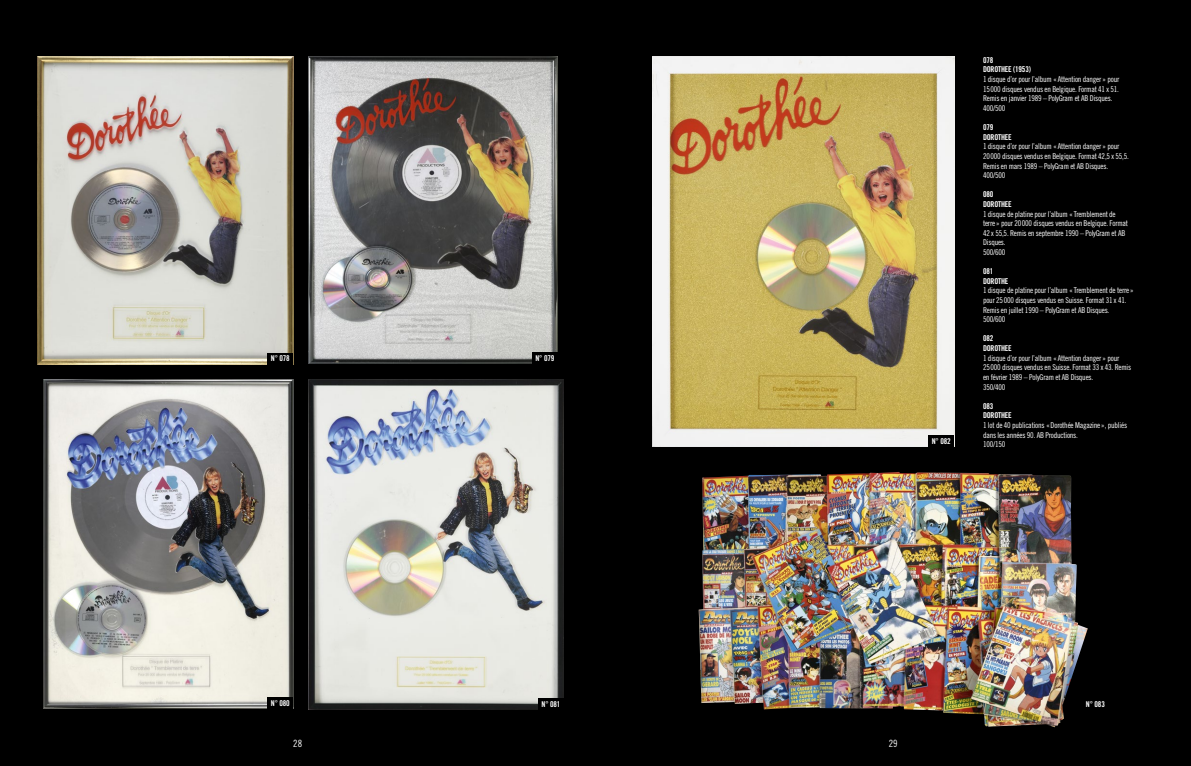
<style>
.page{position:relative;width:1191px;height:766px;background:#fff}
.page>*{position:absolute;margin:0;border:0;box-sizing:border-box;transform-origin:0 0}
.t1{font:10px "Trade Gothic Cond Eighteen";color:#fff}
.t2{font:8px/9.6px "Trade Gothic Cond Eighteen";letter-spacing:-.025em;color:#fff}
.t3{font:8px/9.6px "Trade Gothic Bold Cond Twenty";letter-spacing:-.025em;color:#fff}
</style>
<div class="page">
<div style="left:0;top:0;width:1191px;height:765px;background:#000"></div>
<img style="left:38px;top:57px;width:255px;height:307px">
<img style="left:308px;top:57px;width:249px;height:306px">
<img style="left:44px;top:379px;width:249px;height:329px">
<img style="left:308px;top:379px;width:256px;height:330px">
<img style="left:653px;top:57px;width:301px;height:389px">
<img style="left:698px;top:472px;width:389px;height:255px">
<div style="left:268px;top:353px;width:25px;height:11px;background:#000"></div>
<div style="left:532px;top:352px;width:25px;height:11px;background:#000"></div>
<div style="left:268px;top:697px;width:25px;height:11px;background:#000"></div>
<div style="left:538px;top:697px;width:26px;height:12px;background:#000"></div>
<div style="left:928px;top:435px;width:26px;height:11px;background:#000"></div>
<div style="left:1082px;top:697px;width:26px;height:12px;background:#000"></div>
<p class="t3" style="left:271px;top:353px;width:21px">N° 078</p>
<p class="t3" style="left:535px;top:353px;width:21px">N° 079</p>
<p class="t3" style="left:931px;top:436px;width:21px">N° 082</p>
<p class="t3" style="left:983px;top:55px;width:49px">078<br>DOROTHEE (1953)</p>
<p class="t2" style="left:983px;top:74px;width:138px">1 disque d’or pour l’album «Attention danger» pour 15000 disques vendus en Belgique. Format 41 x 51.<br>Remis en janvier 1989 – PolyGram et AB Disques.<br>400/500</p>
<p class="t3" style="left:983px;top:122px;width:30px">079<br>DOROTHEE</p>
<p class="t2" style="left:983px;top:141px;width:147px">1 disque d’or pour l’album «Attention danger» pour 20000 disques vendus en Belgique. Format 42,5 x 55,5.<br>Remis en mars 1989 – PolyGram et AB Disques.<br>400/500</p>
<p class="t3" style="left:983px;top:189px;width:30px">080<br>DOROTHEE</p>
<p class="t2" style="left:983px;top:209px;width:147px">1 disque de platine pour l’album «Tremblement de terre» pour 20000 disques vendus en Belgique. Format 42 x 55,5. Remis en septembre 1990 – PolyGram et AB Disques.<br>500/600</p>
<p class="t3" style="left:983px;top:266px;width:27px">081<br>DOROTHE</p>
<p class="t2" style="left:983px;top:285px;width:152px">1 disque de platine pour l’album «Tremblement de terre» pour 25000 disques vendus en Suisse. Format 31 x 41.<br>Remis en juillet 1990 – PolyGram et AB Disques.<br>500/600</p>
<p class="t3" style="left:983px;top:333px;width:30px">082<br>DOROTHEE</p>
<p class="t2" style="left:983px;top:353px;width:150px">1 disque d’or pour l’album «Attention danger» pour 25000 disques vendus en Suisse. Format 33 x 43. Remis en février 1989 – PolyGram et AB Disques.<br>350/400</p>
<p class="t3" style="left:983px;top:401px;width:30px">083<br>DOROTHEE</p>
<p class="t2" style="left:983px;top:420px;width:146px">1 lot de 40 publications «Dorothée Magazine», publiés dans les années 90. AB Productions.<br>100/150</p>
<p class="t3" style="left:271px;top:697px;width:21px">N° 080</p>
<p class="t3" style="left:541px;top:698px;width:21px">N° 081</p>
<p class="t1" style="left:293px;top:737px;width:10px">28</p>
<p class="t1" style="left:888px;top:737px;width:10px">29</p>
<p class="t3" style="left:1086px;top:698px;width:21px">N° 083</p>
</div>
